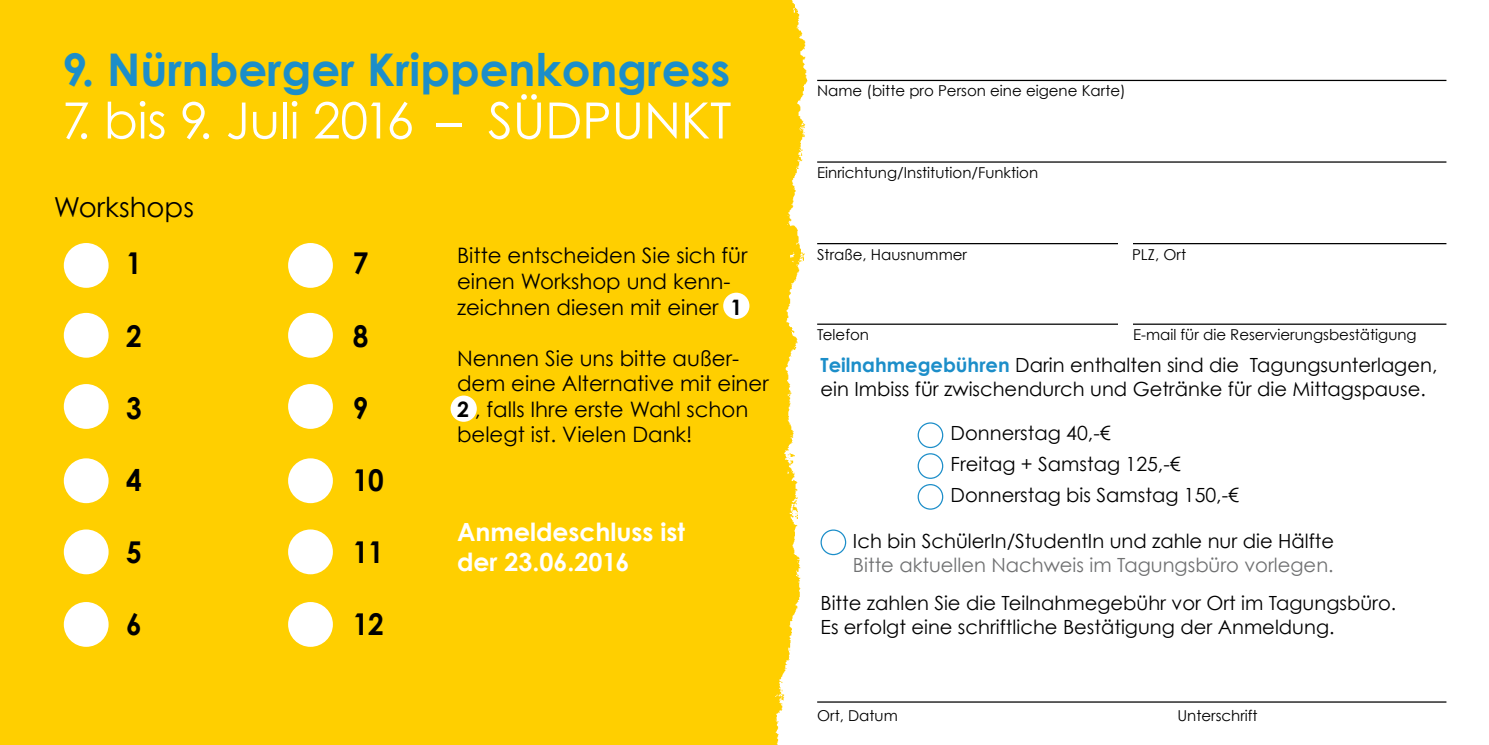
<style>
.page{position:relative;width:1489px;height:745px;background:#fff}
.page>*{position:absolute;margin:0;border:0;box-sizing:border-box;transform-origin:0 0}
.t1{font:50px "Century Gothic";letter-spacing:-.005em;color:#fff}
.t2{font:700 45px "Century Gothic";color:#1c8ec9}
.t3{font:700 30px "Century Gothic";color:#000;scale:.93 1}
.t4{font:27.5px "Century Gothic";color:#000}
.t5{font:700 25px/30px "Century Gothic";color:#fff}
.t6{font:21.25px/25.5px "Century Gothic";color:#000}
.t7{font:19.5px/23.5px "Century Gothic";color:#000}
.t8{font:19.5px "Century Gothic";color:#707172}
.t9{font:15px "Century Gothic";color:#000}
.s1{font-weight:700}
.s2{font-weight:700;color:#1c8ec9}
</style>
<div class="page">
<img style="left:774px;top:0;width:144px;height:744px">
<div style="left:0;top:0;width:774px;height:744px;background:#ffcf00"></div>
<hr style="left:817px;top:80px;width:629px;height:1px;background:#000">
<hr style="left:817px;top:161px;width:629px;height:1px;background:#000">
<hr style="left:817px;top:243px;width:629px;height:1px;background:#000">
<div style="left:450px;top:395px;width:27px;height:26px;background:#fff;border-radius:50%"></div>
<div style="left:723px;top:292px;width:26px;height:27px;background:#fff;border-radius:50%"></div>
<hr style="left:817px;top:323px;width:629px;height:1px;background:#000">
<div style="left:1117px;top:241px;width:15px;height:102px;background:#fff"></div>
<hr style="left:817px;top:701px;width:629px;height:1px;background:#000">
<div style="left:917px;top:483px;width:26px;height:26px;border:1px solid #1c8ec9;border-radius:50%"></div>
<div style="left:917px;top:453px;width:26px;height:25px;border:1px solid #1c8ec9;border-radius:50%"></div>
<div style="left:917px;top:422px;width:26px;height:26px;border:1px solid #1c8ec9;border-radius:50%"></div>
<div style="left:821px;top:529px;width:24px;height:25px;background:#fff;border-radius:50%"></div>
<div style="left:820px;top:529px;width:26px;height:26px;border:1px solid #1c8ec9;border-radius:50%"></div>
<div style="left:64px;top:243px;width:45px;height:44px;background:#fff;border-radius:50%"></div>
<div style="left:64px;top:313px;width:45px;height:44px;background:#fff;border-radius:50%"></div>
<div style="left:64px;top:384px;width:45px;height:44px;background:#fff;border-radius:50%"></div>
<div style="left:64px;top:458px;width:45px;height:45px;background:#fff;border-radius:50%"></div>
<div style="left:64px;top:529px;width:45px;height:45px;background:#fff;border-radius:50%"></div>
<div style="left:64px;top:601px;width:45px;height:45px;background:#fff;border-radius:50%"></div>
<div style="left:288px;top:243px;width:45px;height:44px;background:#fff;border-radius:50%"></div>
<div style="left:288px;top:313px;width:45px;height:44px;background:#fff;border-radius:50%"></div>
<div style="left:288px;top:384px;width:45px;height:44px;background:#fff;border-radius:50%"></div>
<div style="left:288px;top:458px;width:45px;height:45px;background:#fff;border-radius:50%"></div>
<div style="left:288px;top:529px;width:45px;height:45px;background:#fff;border-radius:50%"></div>
<div style="left:288px;top:601px;width:45px;height:45px;background:#fff;border-radius:50%"></div>
<h2 class="t2" style="left:62px;top:41px;width:669px">9. Nürnberger Krippenkongress</h2>
<h1 class="t1" style="left:62px;top:90px;width:670px">7. bis 9. Juli 2016 – SÜDPUNKT</h1>
<h3 class="t4" style="left:54px;top:190px;width:142px">Workshops</h3>
<h3 class="t3" style="left:126px;top:244px;width:18px">1</h3>
<h3 class="t3" style="left:126px;top:316px;width:18px">2</h3>
<h3 class="t3" style="left:126px;top:388px;width:18px">3</h3>
<h3 class="t3" style="left:353px;top:244px;width:18px">7</h3>
<h3 class="t3" style="left:353px;top:316px;width:18px">8</h3>
<h3 class="t3" style="left:353px;top:388px;width:18px">9</h3>
<p class="t6" style="left:457px;top:242px;width:292px">Bitte entscheiden Sie sich für einen Workshop und kenn&shy;zeichnen diesen mit einer <span class="s1">1</span></p>
<p class="t6" style="left:457px;top:344px;width:313px">Nennen Sie uns bitte außer&shy;dem eine Alternative mit einer<br><span class="s1">2</span> , falls Ihre erste Wahl schon belegt ist. Vielen Dank!</p>
<h3 class="t3" style="left:126px;top:460px;width:18px">4</h3>
<h3 class="t3" style="left:353px;top:460px;width:35px">10</h3>
<h3 class="t3" style="left:126px;top:532px;width:18px">5</h3>
<h3 class="t3" style="left:353px;top:532px;width:35px">11</h3>
<p class="t5" style="left:457px;top:516px;width:229px">Anmeldeschluss ist der 23.06.2016</p>
<h3 class="t3" style="left:126px;top:604px;width:18px">6</h3>
<h3 class="t3" style="left:353px;top:604px;width:35px">12</h3>
<p class="t9" style="left:817px;top:81px;width:310px">Name (bitte pro Person eine eigene Karte)</p>
<p class="t9" style="left:817px;top:163px;width:222px">Einrichtung/Institution/Funktion</p>
<p class="t9" style="left:817px;top:245px;width:151px">Straße, Hausnummer</p>
<p class="t9" style="left:1131px;top:245px;width:55px">PLZ, Ort</p>
<p class="t9" style="left:817px;top:325px;width:53px">Telefon</p>
<p class="t9" style="left:1132px;top:325px;width:285px">E-mail für die Reservierungsbestätigung</p>
<p class="t7" style="left:820px;top:353px;width:618px"><span class="s2">Teilnahmegebühren</span> Darin enthalten sind die Tagungsunterlagen, ein Imbiss für zwischendurch und Getränke für die Mittagspause.</p>
<p class="t7" style="left:950px;top:417px;width:290px;line-height:30.5px">Donnerstag 40,-€<br>Freitag + Samstag 125,-€<br>Donnerstag bis Samstag 150,-€</p>
<p class="t7" style="left:853px;top:529px;width:482px">Ich bin SchülerIn/StudentIn und zahle nur die Hälfte</p>
<p class="t8" style="left:853px;top:552px;width:482px">Bitte aktuellen Nachweis im Tagungsbüro vorlegen.</p>
<p class="t7" style="left:820px;top:590px;width:577px">Bitte zahlen Sie die Teilnahmegebühr vor Ort im Tagungsbüro.<br>Es erfolgt eine schriftliche Bestätigung der Anmeldung.</p>
<p class="t9" style="left:817px;top:705px;width:82px">Ort, Datum</p>
<p class="t9" style="left:1177px;top:705px;width:82px">Unterschrift</p>
</div>
